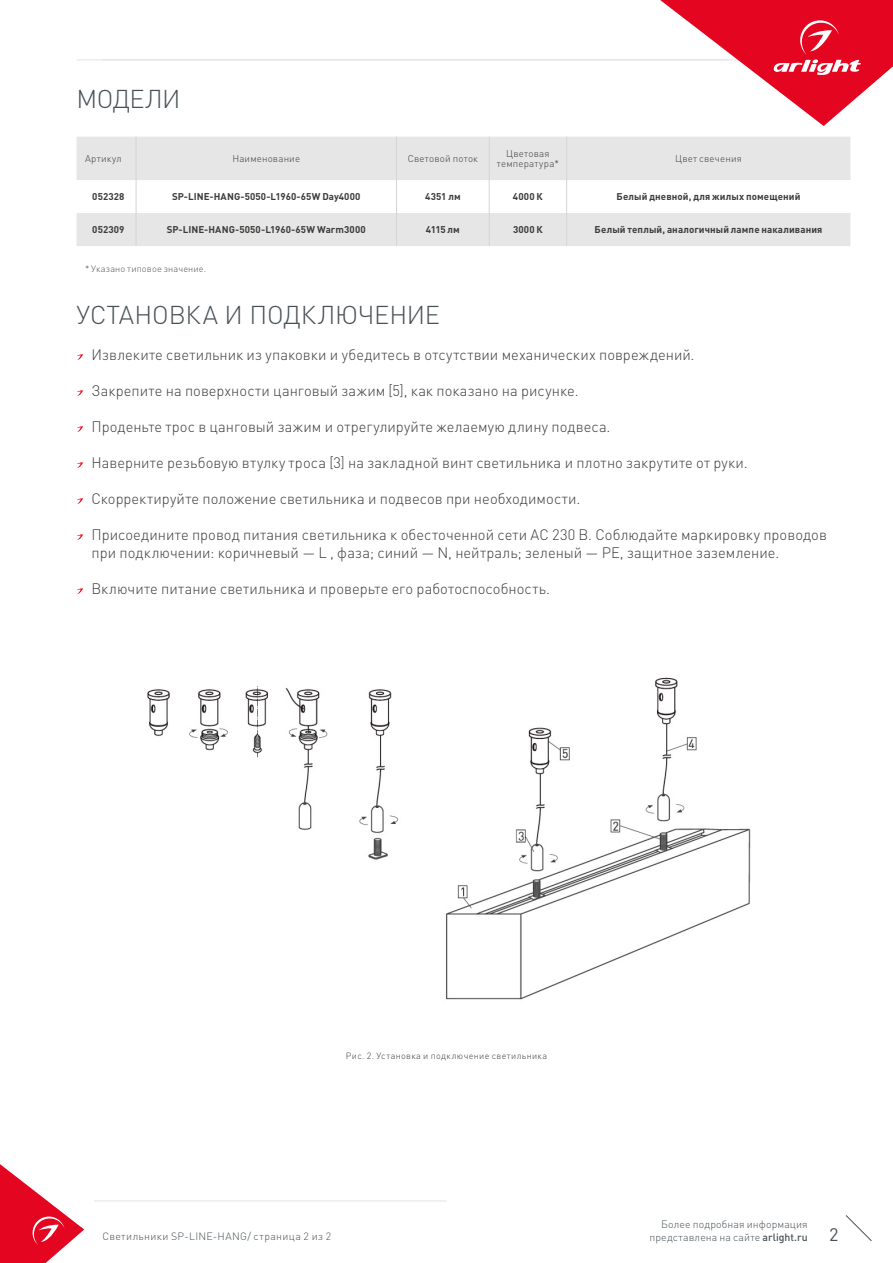
<style>
.page{position:relative;width:893px;height:1263px;background:#fff}
.page>*{position:absolute;margin:0;border:0;box-sizing:border-box;transform-origin:0 0}
.t1{font:300 25.5px "DIN Pro";letter-spacing:-.005em;color:#485156}
.t2{font:18px "DIN Pro";color:#485156}
.t3{font:300 15px/18px "DIN Pro";letter-spacing:.005em;color:#3c3c3b}
.t4{font:300 10.5px/12.6px "DIN Pro";letter-spacing:.02em;color:#485156;text-align:right}
.t5{font:300 10.5px "DIN Pro";letter-spacing:.04em;color:#485156}
.t6{font:700 9.75px "DIN Pro";letter-spacing:.01em;color:#3c3c3b}
.t7{font:300 9.75px/10.5px "DIN Pro";letter-spacing:.02em;color:#3c3c3b;text-align:center}
.t8{font:300 9.15px "DIN Pro";letter-spacing:.015em;color:#555454}
.t9{font:300 9px "DIN Pro";letter-spacing:.04em;color:#3c3c3b}
.s1{font-weight:500}
</style>
<div class="page">
<svg style="left:845px;top:1215px;width:27px;height:26px"></svg>
<hr style="left:94px;top:1200px;width:352px;height:1px;background:#e3e3e3">
<hr style="left:77px;top:60px;width:651px;height:1px;background:#e3e3e3">
<svg style="left:77px;top:354px;width:6px;height:6px"></svg>
<svg style="left:77px;top:390px;width:6px;height:6px"></svg>
<svg style="left:77px;top:426px;width:6px;height:6px"></svg>
<svg style="left:77px;top:462px;width:6px;height:6px"></svg>
<svg style="left:77px;top:498px;width:6px;height:6px"></svg>
<svg style="left:77px;top:534px;width:6px;height:6px"></svg>
<svg style="left:77px;top:588px;width:6px;height:6px"></svg>
<img style="left:147px;top:677px;width:604px;height:323px">
<svg style="left:77px;top:137px;width:773px;height:109px;fill:#e6e6e6"></svg>
<hr style="left:136px;top:137px;width:1px;height:43px;background:#d5d5d5">
<hr style="left:396px;top:137px;width:1px;height:43px;background:#d5d5d5">
<hr style="left:489px;top:137px;width:1px;height:43px;background:#d5d5d5">
<hr style="left:566px;top:137px;width:1px;height:43px;background:#d5d5d5">
<hr style="left:136px;top:180px;width:1px;height:33px;background:#d5d5d5">
<hr style="left:396px;top:180px;width:1px;height:33px;background:#d5d5d5">
<hr style="left:396px;top:213px;width:1px;height:33px;background:#d5d5d5">
<hr style="left:489px;top:180px;width:1px;height:33px;background:#d5d5d5">
<hr style="left:566px;top:180px;width:1px;height:33px;background:#d5d5d5">
<hr style="left:136px;top:213px;width:1px;height:33px;background:#d5d5d5">
<hr style="left:489px;top:213px;width:1px;height:33px;background:#d5d5d5">
<hr style="left:566px;top:213px;width:1px;height:33px;background:#d5d5d5">
<svg style="left:0;top:1164px;width:84px;height:99px"></svg>
<svg style="left:660px;top:0;width:233px;height:126px"></svg>
<h1 class="t1" style="left:77px;top:81px;width:105px">МОДЕЛИ</h1>
<p class="t7" style="left:85px;top:153px;width:38px">Артикул</p>
<p class="t7" style="left:232px;top:153px;width:69px">Наименование</p>
<p class="t7" style="left:408px;top:153px;width:72px">Световой поток</p>
<p class="t7" style="left:497px;top:148px;width:63px">Цветовая температура*</p>
<p class="t7" style="left:675px;top:153px;width:68px">Цвет свечения</p>
<p class="t6" style="left:92px;top:190px;width:34px">052328</p>
<p class="t6" style="left:172px;top:190px;width:190px">SP-LINE-HANG-5050-L1960-65W Day4000</p>
<p class="t6" style="left:425px;top:190px;width:37px">4351 лм</p>
<p class="t6" style="left:513px;top:190px;width:31px">4000 К</p>
<p class="t6" style="left:617px;top:190px;width:185px">Белый дневной, для жилых помещений</p>
<p class="t6" style="left:92px;top:223px;width:34px">052309</p>
<p class="t6" style="left:167px;top:223px;width:201px">SP-LINE-HANG-5050-L1960-65W Warm3000</p>
<p class="t6" style="left:426px;top:223px;width:35px">4115 лм</p>
<p class="t6" style="left:513px;top:223px;width:31px">3000 К</p>
<p class="t6" style="left:595px;top:223px;width:229px">Белый теплый, аналогичный лампе накаливания</p>
<p class="t8" style="left:85px;top:262px;width:123px">* Указано типовое значение.</p>
<h1 class="t1" style="left:77px;top:297px;width:365px">УСТАНОВКА И ПОДКЛЮЧЕНИЕ</h1>
<p class="t3" style="left:92px;top:345px;width:604px">Извлеките светильник из упаковки и убедитесь в отсутствии механических повреждений.</p>
<p class="t3" style="left:92px;top:381px;width:489px">Закрепите на поверхности цанговый зажим [5], как показано на рисунке.</p>
<p class="t3" style="left:92px;top:417px;width:520px">Проденьте трос в цанговый зажим и отрегулируйте желаемую длину подвеса.</p>
<p class="t3" style="left:92px;top:453px;width:658px">Наверните резьбовую втулку троса [3] на закладной винт светильника и плотно закрутите от руки.</p>
<p class="t3" style="left:92px;top:489px;width:490px">Скорректируйте положение светильника и подвесов при необходимости.</p>
<p class="t3" style="left:92px;top:525px;width:737px">Присоедините провод питания светильника к обесточенной сети AC 230 В. Соблюдайте маркировку проводов при подключении: коричневый — L , фаза; синий — N, нейтраль; зеленый — PE, защитное заземление.</p>
<p class="t3" style="left:92px;top:579px;width:460px">Включите питание светильника и проверьте его работоспособность.</p>
<p class="t9" style="left:346px;top:1050px;width:203px">Рис. 2. Установка и подключение светильника</p>
<p class="t4" style="left:649px;top:1217px;width:160px">Более подробная информация представлена на сайте <span class="s1">arlight.ru</span></p>
<p class="t5" style="left:102px;top:1229px;width:230px">Светильники SP-LINE-HANG/ страница 2 из 2</p>
<p class="t2" style="left:829px;top:1222px;width:11px">2</p>
</div>
